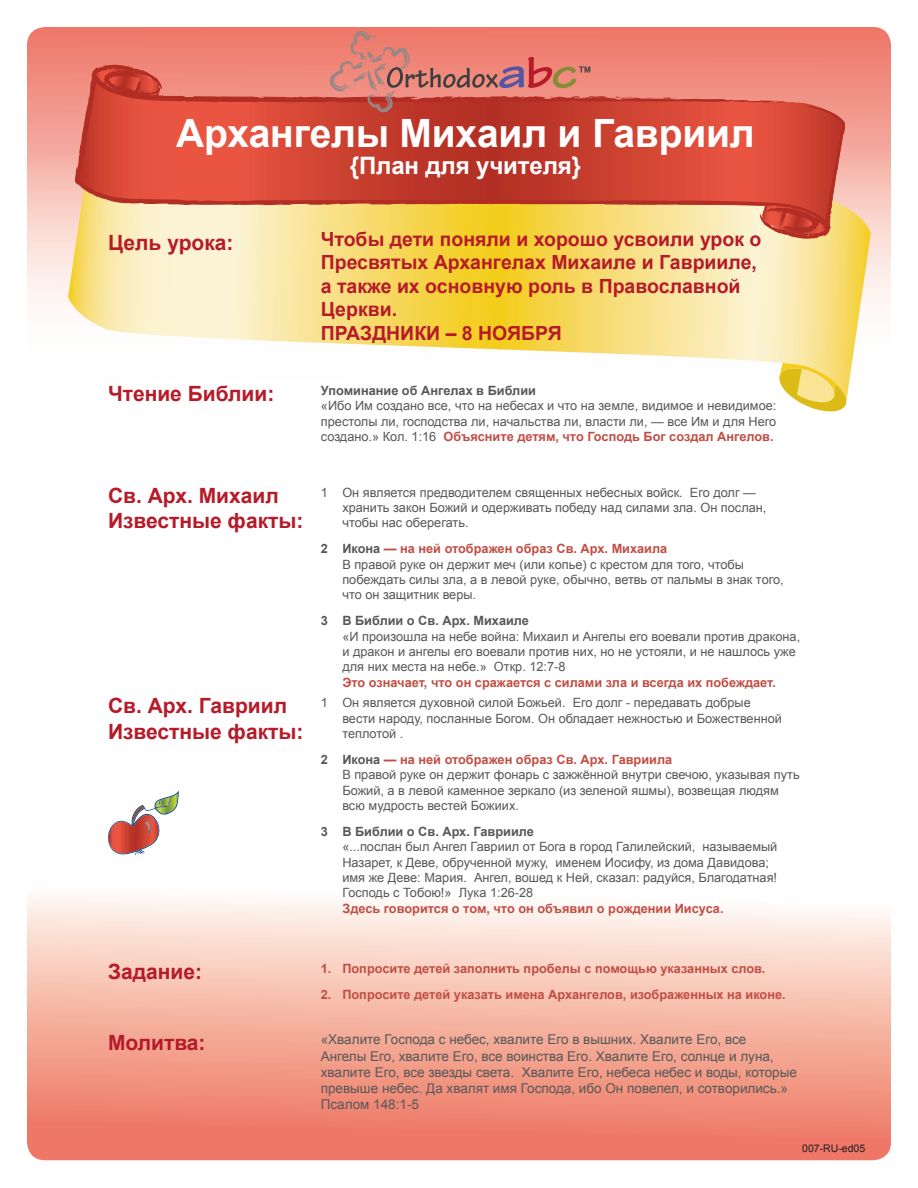
<style>
.page{position:relative;width:918px;height:1188px;background:#fff}
.page>*{position:absolute;margin:0;border:0;box-sizing:border-box;transform-origin:0 0}
.t1{font:700 39px "Arial";letter-spacing:-.005em;color:#fff}
.t2{font:700 24px "Arial";letter-spacing:-.005em;color:#fff}
.t3{font:700 21px/25.2px "Arial";color:#b61b29}
.t4{font:700 19.5px/23.4px "Arial";color:#b61b29}
.t5{font:13.5px/16.2px "Arial";color:#57585a}
.t6{font:12.75px/15.3px "Arial";color:#57585a}
.t7{font:700 12.75px "Arial";color:#c14e44}
.t8{font:700 12.75px "Arial";color:#57585a}
.t9{font:10.5px "Arial";color:#231f20}
.s1{font-weight:700;color:#c14e44}
.s2{font-weight:700}
</style>
<div class="page">
<div style="left:27px;top:27px;width:864px;height:372px;background:linear-gradient(to bottom,#ee7a6a,#fff);border-radius:18px"></div>
<div style="left:27px;top:847px;width:864px;height:313px;background:linear-gradient(to bottom,#fff,#ed6e57);border-radius:18px"></div>
<svg style="left:797px;top:401px;width:50px;height:11px"></svg>
<svg style="left:68px;top:129px;width:803px;height:272px"></svg>
<svg style="left:760px;top:229px;width:76px;height:10px"></svg>
<svg style="left:75px;top:75px;width:775px;height:154px;background:#d96549"></svg>
<svg style="left:789px;top:102px;width:20px;height:3px"></svg>
<svg style="left:610px;top:96px;width:9px;height:2px"></svg>
<svg style="left:78px;top:47px;width:84px;height:183px;background:#de6b54"></svg>
<svg style="left:107px;top:791px;width:72px;height:64px"></svg>
<svg style="left:330px;top:31px;width:260px;height:82px;background:#d67065"></svg>
<h1 class="t1" style="left:176px;top:108px;width:580px">Архангелы Михаил и Гавриил</h1>
<h2 class="t2" style="left:350px;top:150px;width:233px">{План для учителя}</h2>
<h3 class="t3" style="left:108px;top:231px;width:127px">Цель урока:</h3>
<h3 class="t4" style="left:321px;top:228px;width:442px">Чтобы дети поняли и хорошо усвоили урок о<br>Пресвятых Архангелах Михаиле и Гаврииле, а также их основную роль в Православной<br>Церкви.<br>ПРАЗДНИКИ – 8 НОЯБРЯ</h3>
<h3 class="t3" style="left:108px;top:382px;width:168px">Чтение Библии:</h3>
<p class="t8" style="left:321px;top:382px;width:217px">Упоминание об Ангелах в Библии</p>
<p class="t6" style="left:321px;top:398px;width:457px;text-align:justify">«Ибо Им создано все, что на небесах и что на земле, видимое и невидимое: престолы ли, господства ли, начальства ли, власти ли, — все Им и для Него создано.» Кол. 1:16 <span class="s1">Объясните детям, что Господь Бог создал Ангелов.</span></p>
<h3 class="t3" style="left:108px;top:483px;width:197px">Св. Арх. Михаил<br>Известные факты:</h3>
<h3 class="t3" style="left:108px;top:694px;width:197px">Св. Арх. Гавриил<br>Известные факты:</h3>
<p class="t6" style="left:342px;top:485px;width:426px;text-indent:-22px">1 Он является предводителем священных небесных войск. Его долг — хранить закон Божий и одерживать победу над силами зла. Он послан, чтобы нас оберегать.</p>
<p class="t6" style="left:342px;top:541px;width:443px;text-indent:-22px"><span class="s2">2 Икона</span> <span class="s1">— на ней отображен образ Св. Арх. Михаила<br></span>В правой руке он держит меч (или копье) с крестом для того, чтобы побеждать силы зла, а в левой руке, обычно, ветвь от пальмы в знак того, что он защитник веры.</p>
<p class="t8" style="left:321px;top:612px;width:210px">3 В Библии о Св. Арх. Михаиле</p>
<p class="t6" style="left:342px;top:629px;width:459px">«И произошла на небе война: Михаил и Ангелы его воевали против дракона, и дракон и ангелы его воевали против них, но не устояли, и не нашлось уже для них места на небе.» Откр. 12:7-8</p>
<p class="t7" style="left:342px;top:674px;width:435px">Это означает, что он сражается с силами зла и всегда их побеждает.</p>
<p class="t6" style="left:342px;top:695px;width:441px;text-indent:-22px">1 Он является духовной силой Божьей. Его долг - передавать добрые вести народу, посланные Богом. Он обладает нежностью и Божественной теплотой .</p>
<p class="t6" style="left:342px;top:752px;width:459px;text-indent:-22px"><span class="s2">2 Икона</span> <span class="s1">— на ней отображен образ Св. Арх. Гавриила<br></span>В правой руке он держит фонарь с зажжённой внутри свечою, указывая путь Божий, а в левой каменное зеркало (из зеленой яшмы), возвещая людям всю мудрость вестей Божиих.</p>
<p class="t8" style="left:321px;top:823px;width:215px">3 В Библии о Св. Арх. Гаврииле</p>
<p class="t6" style="left:342px;top:839px;width:437px">«...послан был Ангел Гавриил от Бога в город Галилейский, называемый Назарет, к Деве, обрученной мужу, именем Иосифу, из дома Давидова; имя же Деве: Мария. Ангел, вошед к Ней, сказал: радуйся, Благодатная!<br>Господь с Тобою!» Лука 1:26-28</p>
<p class="t7" style="left:342px;top:900px;width:383px">Здесь говорится о том, что он объявил о рождении Иисуса.</p>
<h3 class="t3" style="left:108px;top:960px;width:96px">Задание:</h3>
<h3 class="t3" style="left:108px;top:1031px;width:99px">Молитва:</h3>
<p class="t7" style="left:321px;top:960px;width:446px">1. Попросите детей заполнить пробелы с помощью указанных слов.</p>
<p class="t7" style="left:321px;top:986px;width:467px">2. Попросите детей указать имена Архангелов, изображенных на иконе.</p>
<p class="t5" style="left:321px;top:1032px;width:478px">«Хвалите Господа с небес, хвалите Его в вышних. Хвалите Его, все<br>Ангелы Его, хвалите Его, все воинства Его. Хвалите Его, солнце и луна, хвалите Его, все звезды света. Хвалите Его, небеса небес и воды, которые превыше небес. Да хвалят имя Господа, ибо Он повелел, и сотворились.» Псалом 148:1-5</p>
<p class="t9" style="left:802px;top:1142px;width:65px">007-RU-ed05</p>
</div>
